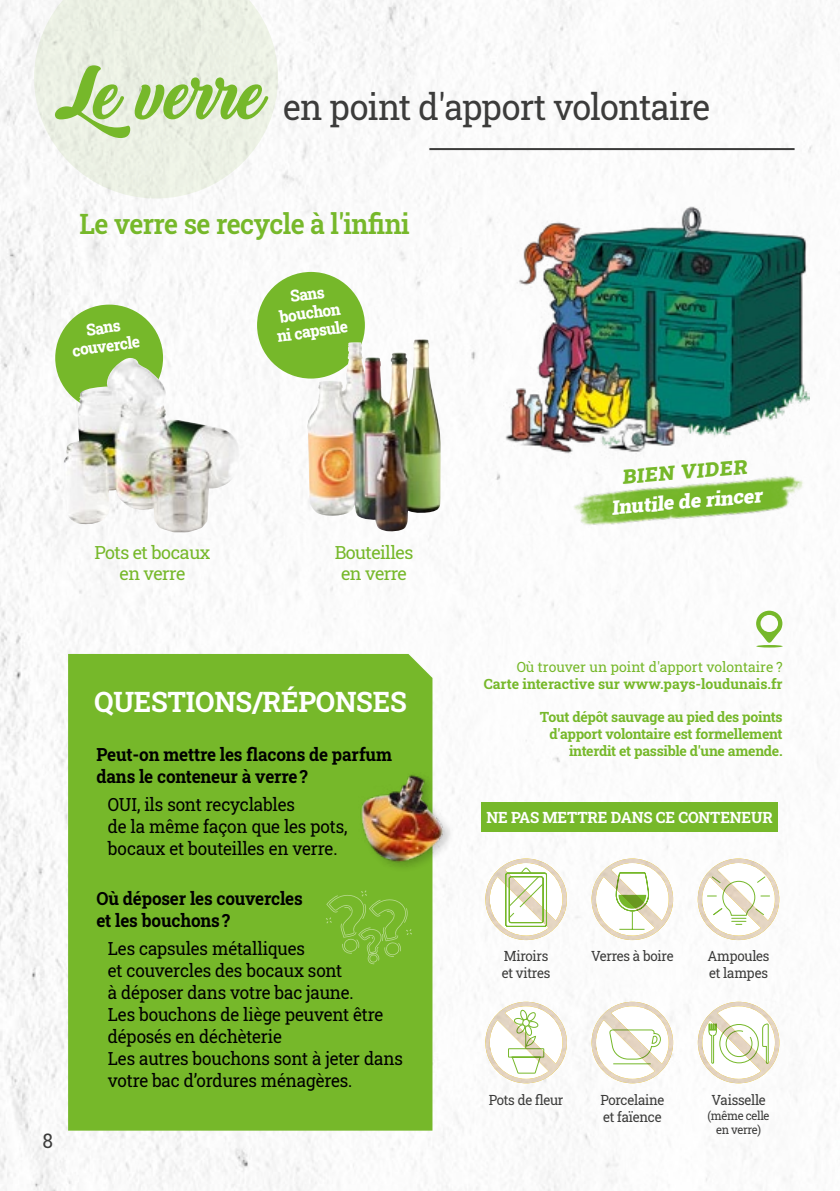
<style>
.page{position:relative;width:840px;height:1191px;background:#fff}
.page>*{position:absolute;margin:0;border:0;box-sizing:border-box;transform-origin:0 0}
.t1{font:36px "Roboto Slab";letter-spacing:-.02em;color:#3c3c3b;scale:.95 1}
.t2{font:600 28px "Roboto Slab";letter-spacing:-.02em;color:#76b82a;scale:.95 1}
.t3{font:700 28px "Roboto Slab";letter-spacing:-.01em;color:#fff}
.t4{font:900 20.2px "Roboto Slab";color:#fff}
.t5{font:900 20px "Roboto Slab";color:#76b82a}
.t6{font:20px "Roboto";color:#3c3c3b;scale:.95 1}
.t7{font:18px/22px "Roboto Slab";letter-spacing:-.01em;color:#000;scale:.95 1}
.t8{font:700 18px/22px "Roboto Slab";letter-spacing:-.01em;color:#000;scale:.95 1}
.t9{font:18px/21.6px "Roboto Slab";letter-spacing:-.03em;color:#76b82a;text-align:center}
.t10{font:800 16.2px/18.6px "Roboto Slab";color:#fff;text-align:center;scale:.95 1}
.t11{font:700 15.4px "Roboto Slab";letter-spacing:-.01em;color:#fff}
.t12{font:700 14px/16.8px "Roboto Slab";letter-spacing:-.02em;color:#76b82a;text-align:right}
.t13{font:14px/16.8px "Roboto Slab";letter-spacing:-.02em;color:#3c3c3b;scale:.95 1}
.t14{font:700 14px "Roboto Slab";color:#76b82a}
.t15{font:14px "Roboto Slab";color:#76b82a}
.t16{font:12px/14.4px "Roboto Slab";letter-spacing:-.03em;color:#3c3c3b;text-align:center;scale:.95 1}
.s1{font-family:"Backto Black Bold Demo";font-size:70px;color:#76b82a}
</style>
<div class="page">
<img style="left:0;top:0;width:839px;height:1191px">
<svg style="left:34px;top:0;width:244px;height:198px;fill:#ecf1e5"></svg>
<img style="left:503px;top:183px;width:306px;height:306px">
<div style="left:55px;top:305px;width:108px;height:106px;background:#76b82a;border-radius:50%"></div>
<div style="left:257px;top:272px;width:107px;height:106px;background:#76b82a;border-radius:50%"></div>
<img style="left:64px;top:358px;width:172px;height:174px">
<img style="left:342px;top:339px;width:79px;height:64px">
<svg style="left:755px;top:610px;width:27px;height:32px"></svg>
<hr style="left:756px;top:645px;width:26px;height:2px;background:#76b82a;border-radius:50%">
<hr style="left:429px;top:148px;width:365px;height:2px;background:#3c3c3b">
<svg style="left:485px;top:858px;width:81px;height:82px"></svg>
<img style="left:485px;top:1001px;width:81px;height:82px">
<img style="left:591px;top:858px;width:81px;height:82px">
<img style="left:591px;top:1001px;width:81px;height:82px">
<img style="left:697px;top:858px;width:81px;height:82px">
<img style="left:697px;top:1001px;width:82px;height:82px">
<div style="left:481px;top:802px;width:296px;height:29px;background:#76b82a"></div>
<div style="left:68px;top:654px;width:364px;height:476px;background:#76b82a"></div>
<svg style="left:325px;top:890px;width:87px;height:74px;background:#7cbb33"></svg>
<img style="left:562px;top:457px;width:268px;height:87px">
<div style="left:358px;top:771px;width:96px;height:101px;background:#000;opacity:.2"></div>
<img style="left:359px;top:772px;width:87px;height:94px">
<h1 class="t1" style="left:56px;top:82px;width:689px"><span class="s1">Le verre</span> en point d'apport volontaire</h1>
<h2 class="t2" style="left:79px;top:205px;width:349px">Le verre se recycle à l'infini</h2>
<p class="t10" style="left:68px;top:323px;width:73px;rotate:-8deg">Sans couvercle</p>
<p class="t10" style="left:270px;top:289px;width:76px;rotate:-8deg">Sans bouchon ni capsule</p>
<p class="t6" style="left:43px;top:1127px;width:13px">8</p>
<p class="t9" style="left:94px;top:541px;width:117px">Pots et bocaux en verre</p>
<p class="t9" style="left:334px;top:541px;width:80px">Bouteilles en verre</p>
<h2 class="t3" style="left:94px;top:682px;width:314px">QUESTIONS/RÉPONSES</h2>
<p class="t8" style="left:96px;top:743px;width:312px">Peut-on mettre les flacons de parfum dans le conteneur à verre?</p>
<p class="t7" style="left:108px;top:793px;width:253px">OUI, ils sont recyclables<br>de la même façon que les pots, bocaux et bouteilles en verre.</p>
<p class="t8" style="left:96px;top:887px;width:218px">Où déposer les couvercles et les bouchons?</p>
<p class="t7" style="left:108px;top:937px;width:312px">Les capsules métalliques<br>et couvercles des bocaux sont<br>à déposer dans votre bac jaune.<br>Les bouchons de liège peuvent être déposés en déchèterie<br>Les autres bouchons sont à jeter dans votre bac d’ordures ménagères.</p>
<p class="t5" style="left:620px;top:463px;width:126px;rotate:-5deg">BIEN VIDER</p>
<p class="t4" style="left:610px;top:494px;width:152px;rotate:-5deg">Inutile de rincer</p>
<p class="t15" style="left:516px;top:657px;width:267px">Où trouver un point d'apport volontaire ?</p>
<p class="t14" style="left:483px;top:674px;width:300px">Carte interactive sur www.pays-loudunais.fr</p>
<p class="t12" style="left:539px;top:708px;width:244px">Tout dépôt sauvage au pied des points d'apport volontaire est formellement interdit et passible d'une amende.</p>
<p class="t11" style="left:486px;top:807px;width:287px">NE PAS METTRE DANS CE CONTENEUR</p>
<p class="t13" style="left:501px;top:947px;width:53px">Miroirs et vitres</p>
<p class="t13" style="left:590px;top:947px;width:88px">Verres à boire</p>
<p class="t13" style="left:707px;top:947px;width:67px">Ampoules et lampes</p>
<p class="t13" style="left:488px;top:1091px;width:80px">Pots de fleur</p>
<p class="t13" style="left:600px;top:1091px;width:69px">Porcelaine et faïence</p>
<p class="t13" style="left:711px;top:1091px;width:59px">Vaisselle</p>
<p class="t16" style="left:707px;top:1107px;width:67px">(même celle en verre)</p>
</div>
